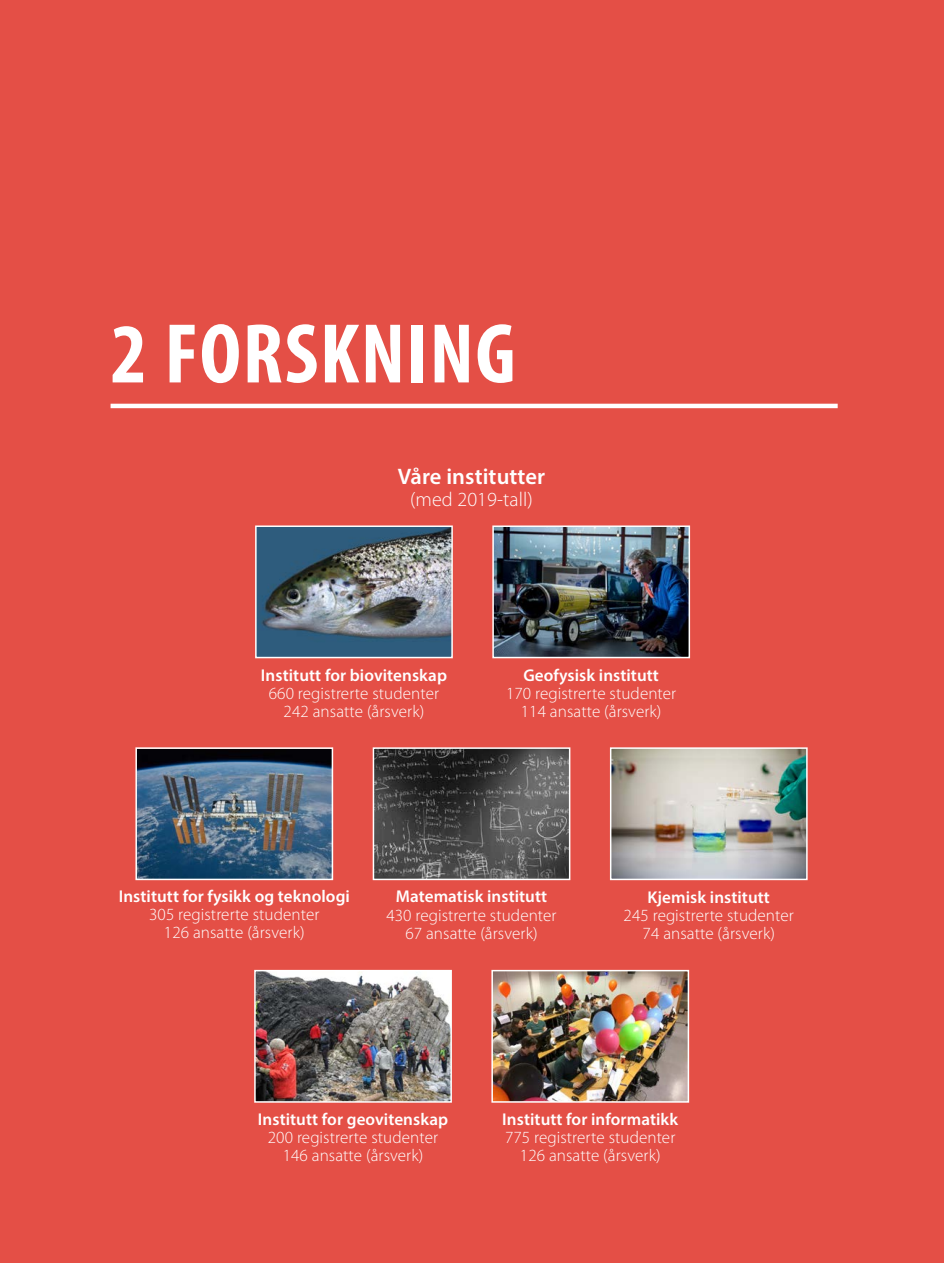
<style>
.page{position:relative;width:944px;height:1263px;background:#e44f46}
.page>*{position:absolute;margin:0;border:0;box-sizing:border-box;transform-origin:0 0}
.t1{font:700 condensed 85.5px "Myriad Pro";letter-spacing:.02em;color:#fff}
.t2{font:600 22.5px "Myriad Pro";letter-spacing:.005em;color:#fff}
.t3{font:300 20.1px "Myriad Pro";letter-spacing:.005em;color:#fff}
.t4{font:300 17.1px/18px "Myriad Pro";letter-spacing:.005em;color:#fff;text-align:center}
.t5{font:600 17.1px "Myriad Pro";letter-spacing:.005em;color:#fff}
</style>
<div class="page">
<img style="left:255px;top:525px;width:198px;height:134px">
<img style="left:492px;top:525px;width:199px;height:134px">
<img style="left:609px;top:747px;width:199px;height:134px">
<svg style="left:372px;top:747px;width:199px;height:134px;background:#555353"></svg>
<img style="left:254px;top:969px;width:198px;height:134px">
<img style="left:491px;top:969px;width:199px;height:134px">
<img style="left:135px;top:747px;width:199px;height:134px">
<hr style="left:111px;top:404px;width:727px;height:4px;background:#fff">
<h1 class="t1" style="left:111px;top:300px;width:407px">2 FORSKNING</h1>
<h2 class="t2" style="left:398px;top:462px;width:149px">Våre institutter</h2>
<p class="t3" style="left:410px;top:487px;width:124px">(med 2019-tall)</p>
<p class="t5" style="left:261px;top:664px;width:188px">Institutt for biovitenskap</p>
<p class="t4" style="left:269px;top:684px;width:172px">660 registrerte studenter<br>242 ansatte (årsverk)</p>
<p class="t5" style="left:523px;top:664px;width:137px">Geofysisk institutt</p>
<p class="t4" style="left:506px;top:684px;width:172px">170 registrerte studenter<br>114 ansatte (årsverk)</p>
<p class="t5" style="left:119px;top:886px;width:233px">Institutt for fysikk og teknologi</p>
<p class="t4" style="left:149px;top:905px;width:172px">305 registrerte studenter<br>126 ansatte (årsverk)</p>
<p class="t5" style="left:396px;top:886px;width:153px">Matematisk institutt</p>
<p class="t4" style="left:386px;top:906px;width:172px">430 registrerte studenter<br>67 ansatte (årsverk)</p>
<p class="t5" style="left:648px;top:886px;width:124px">Kjemisk institutt</p>
<p class="t4" style="left:624px;top:906px;width:172px">245 registrerte studenter<br>74 ansatte (årsverk)</p>
<p class="t5" style="left:258px;top:1108px;width:192px">Institutt for geovitenskap</p>
<p class="t4" style="left:268px;top:1128px;width:172px">200 registrerte studenter<br>146 ansatte (årsverk)</p>
<p class="t5" style="left:502px;top:1108px;width:178px">Institutt for informatikk</p>
<p class="t4" style="left:505px;top:1128px;width:172px">775 registrerte studenter<br>126 ansatte (årsverk)</p>
</div>
